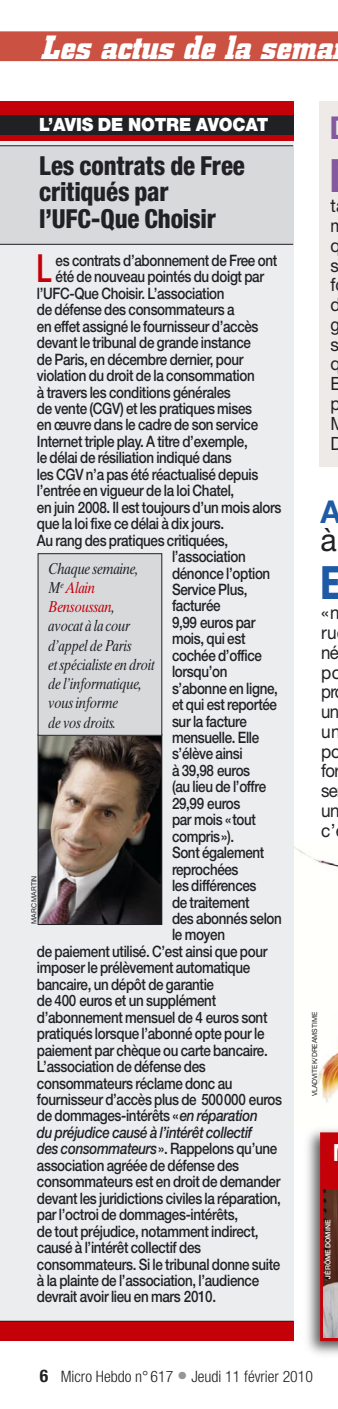
<style>
.page{position:relative;width:338px;height:1409px;background:#fff}
.page>*{position:absolute;margin:0;border:0;box-sizing:border-box;transform-origin:0 0}
.Actus_roman{font:800 condensed 46.02px "Helvetica Neue";color:#1f5ba5;scale:.85 1}
.I_ENCADRE_SANS_Texte_L2{font:500 condensed 38.85px "Helvetica Neue";color:#c40009;scale:.86 1}
.t1{font:italic 700 33.25px "City";color:#fff}
.aa{font:700 31.5px/28.3px "Helvetica Neue";color:#1f5ba5;scale:.96 1}
.aza{font:800 condensed 26.25px/26.2px "Helvetica Neue";letter-spacing:-.005em;color:#212125;scale:.95 1}
.Actus_roman-2{font:18.2px/19.8px "Helvetica Neue";letter-spacing:-.035em;color:#212125;scale:.93 1}
.B11__TEXTE_courant__Times___M__Signature{font:900 18.2px "Helvetica Neue";letter-spacing:-.01em;color:#fff;scale:.95 1}
.Actus_roman-3{font:18.2px/19.8px "Helvetica Neue";letter-spacing:-.035em;color:#212125;scale:.94 1}
.I_ENCADRE_SANS_Texte_L2-2{font:500 15.75px "Helvetica Neue";letter-spacing:-.025em;color:#212125;scale:.85 1}
.t2{font:italic 15.75px/19.2px "Times Ten";letter-spacing:-.025em;color:#212125;scale:.83 1}
.I_ENCADRE_SANS_Texte_L2-3{font:italic 500 15.75px "Helvetica Neue";letter-spacing:-.025em;color:#212125;scale:.85 1}
.t3{font:300 condensed 15.75px "Helvetica Neue";color:#212125}
.Z__CREDIT_Photo_NOIR{font:7px "Helvetica Neue";color:#212125}
.Z__CREDIT_Photo_NOIR-2{font:500 7px "Helvetica Neue";color:#fff}
.s1{font-style:italic}
.s2{color:#c40009}
.s3{font-weight:400;color:#212125}
.s4{font-weight:700;font-size:17.5px}
.s5{font-size:21px;color:#96969a}
</style>
<div class="page">
<div style="left:0;top:31px;width:337px;height:30px;background:#cb5142"></div>
<div style="left:302px;top:1125px;width:35px;height:234px;background:#212125;opacity:.75"></div>
<svg style="left:319px;top:1132px;width:18px;height:209px;background:#b8141c"></svg>
<img style="left:322px;top:1189px;width:15px;height:148px">
<div style="left:0;top:115px;width:293px;height:1206px;background:#ecedee"></div>
<div style="left:0;top:1321px;width:293px;height:20px;background:#c40009"></div>
<div style="left:0;top:101px;width:293px;height:40px;background:#c40009"></div>
<div style="left:0;top:146px;width:293px;height:99px;background:#d8d9db"></div>
<div style="left:0;top:115px;width:293px;height:20px;background:#212125"></div>
<hr style="left:0;top:1321px;width:293px;height:1px;background:#212125">
<hr style="left:0;top:145px;width:293px;height:1px;background:#212125">
<hr style="left:0;top:244px;width:293px;height:1px;background:#212125">
<img style="left:40px;top:737px;width:120px;height:186px">
<div style="left:38px;top:735px;width:124px;height:190px;border:1px solid #212125"></div>
<div style="left:38px;top:554px;width:123px;height:181px;background:#d8d9db"></div>
<div style="left:38px;top:553px;width:124px;height:182px;border:1px solid #212125"></div>
<div style="left:319px;top:101px;width:18px;height:365px;background:#edeae8"></div>
<img style="left:294px;top:846px;width:43px;height:283px">
<p class="t1" style="left:41px;top:29px;width:293px">Les actus de la sema</p>
<p class="B11__TEXTE_courant__Times___M__Signature" style="left:39px;top:114px;width:242px">L’AVIS DE NOTRE AVOCAT</p>
<p class="aza" style="left:39px;top:152px;width:218px">Les contrats de Free critiqués par l’UFC-Que Choisir</p>
<p class="I_ENCADRE_SANS_Texte_L2" style="left:37px;top:245px;width:19px">L</p>
<p class="I_ENCADRE_SANS_Texte_L2-2" style="left:56px;top:251px;width:262px">es contrats d’abonnement de Free ont</p>
<p class="I_ENCADRE_SANS_Texte_L2-2" style="left:56px;top:267px;width:246px">été de nouveau pointés du doigt par</p>
<p class="I_ENCADRE_SANS_Texte_L2-2" style="left:37px;top:284px;width:222px">l’UFC-Que Choisir. L’association</p>
<p class="I_ENCADRE_SANS_Texte_L2-2" style="left:37px;top:300px;width:233px">de défense des consommateurs a</p>
<p class="I_ENCADRE_SANS_Texte_L2-2" style="left:37px;top:317px;width:262px">en effet assigné le fournisseur d’accès</p>
<p class="I_ENCADRE_SANS_Texte_L2-2" style="left:37px;top:333px;width:253px">devant le tribunal de grande instance</p>
<p class="I_ENCADRE_SANS_Texte_L2-2" style="left:37px;top:350px;width:244px">de Paris, en décembre dernier, pour</p>
<p class="I_ENCADRE_SANS_Texte_L2-2" style="left:37px;top:366px;width:257px">violation du droit de la consommation</p>
<p class="I_ENCADRE_SANS_Texte_L2-2" style="left:37px;top:382px;width:229px">à travers les conditions générales</p>
<p class="I_ENCADRE_SANS_Texte_L2-2" style="left:37px;top:399px;width:254px">de vente (CGV) et les pratiques mises</p>
<p class="I_ENCADRE_SANS_Texte_L2-2" style="left:37px;top:415px;width:261px">en œuvre dans le cadre de son service</p>
<p class="I_ENCADRE_SANS_Texte_L2-2" style="left:37px;top:432px;width:249px">Internet triple play. A titre d’exemple,</p>
<p class="I_ENCADRE_SANS_Texte_L2-2" style="left:37px;top:448px;width:230px">le délai de résiliation indiqué dans</p>
<p class="I_ENCADRE_SANS_Texte_L2-2" style="left:37px;top:465px;width:261px">les CGV n’a pas été réactualisé depuis</p>
<p class="I_ENCADRE_SANS_Texte_L2-2" style="left:37px;top:481px;width:233px">l’entrée en vigueur de la loi Chatel,</p>
<p class="I_ENCADRE_SANS_Texte_L2-2" style="left:37px;top:498px;width:288px">en juin 2008. Il est toujours d’un mois alors</p>
<p class="I_ENCADRE_SANS_Texte_L2-2" style="left:37px;top:514px;width:221px">que la loi fixe ce délai à dix jours.</p>
<p class="I_ENCADRE_SANS_Texte_L2-2" style="left:37px;top:531px;width:226px">Au rang des pratiques critiquées,</p>
<p class="I_ENCADRE_SANS_Texte_L2-2" style="left:172px;top:547px;width:88px">l’association</p>
<p class="I_ENCADRE_SANS_Texte_L2-2" style="left:172px;top:563px;width:117px">dénonce l’option</p>
<p class="I_ENCADRE_SANS_Texte_L2-2" style="left:172px;top:580px;width:90px">Service Plus,</p>
<p class="I_ENCADRE_SANS_Texte_L2-2" style="left:172px;top:596px;width:59px">facturée</p>
<p class="I_ENCADRE_SANS_Texte_L2-2" style="left:172px;top:613px;width:99px">9,99 euros par</p>
<p class="I_ENCADRE_SANS_Texte_L2-2" style="left:172px;top:629px;width:88px">mois, qui est</p>
<p class="I_ENCADRE_SANS_Texte_L2-2" style="left:172px;top:646px;width:107px">cochée d’office</p>
<p class="I_ENCADRE_SANS_Texte_L2-2" style="left:172px;top:662px;width:67px">lorsqu’on</p>
<p class="I_ENCADRE_SANS_Texte_L2-2" style="left:172px;top:679px;width:126px">s’abonne en ligne,</p>
<p class="I_ENCADRE_SANS_Texte_L2-2" style="left:172px;top:695px;width:125px">et qui est reportée</p>
<p class="I_ENCADRE_SANS_Texte_L2-2" style="left:172px;top:711px;width:89px">sur la facture</p>
<p class="I_ENCADRE_SANS_Texte_L2-2" style="left:172px;top:728px;width:104px">mensuelle. Elle</p>
<p class="I_ENCADRE_SANS_Texte_L2-2" style="left:172px;top:744px;width:85px">s’élève ainsi</p>
<p class="I_ENCADRE_SANS_Texte_L2-2" style="left:172px;top:761px;width:93px">à 39,98 euros</p>
<p class="I_ENCADRE_SANS_Texte_L2-2" style="left:172px;top:777px;width:112px">(au lieu de l’offre</p>
<p class="I_ENCADRE_SANS_Texte_L2-2" style="left:172px;top:794px;width:82px">29,99 euros</p>
<p class="I_ENCADRE_SANS_Texte_L2-2" style="left:172px;top:810px;width:100px">par mois « tout</p>
<p class="I_ENCADRE_SANS_Texte_L2-2" style="left:172px;top:827px;width:75px">compris »).</p>
<p class="I_ENCADRE_SANS_Texte_L2-2" style="left:172px;top:843px;width:110px">Sont également</p>
<p class="I_ENCADRE_SANS_Texte_L2-2" style="left:172px;top:860px;width:80px">reprochées</p>
<p class="I_ENCADRE_SANS_Texte_L2-2" style="left:172px;top:876px;width:101px">les différences</p>
<p class="I_ENCADRE_SANS_Texte_L2-2" style="left:172px;top:892px;width:93px">de traitement</p>
<p class="I_ENCADRE_SANS_Texte_L2-2" style="left:172px;top:909px;width:131px">des abonnés selon</p>
<p class="I_ENCADRE_SANS_Texte_L2-2" style="left:172px;top:925px;width:64px">le moyen</p>
<p class="I_ENCADRE_SANS_Texte_L2-2" style="left:37px;top:942px;width:272px">de paiement utilisé. C’est ainsi que pour</p>
<p class="I_ENCADRE_SANS_Texte_L2-2" style="left:37px;top:958px;width:252px">imposer le prélèvement automatique</p>
<p class="I_ENCADRE_SANS_Texte_L2-2" style="left:37px;top:975px;width:209px">bancaire, un dépôt de garantie</p>
<p class="I_ENCADRE_SANS_Texte_L2-2" style="left:37px;top:991px;width:212px">de 400 euros et un supplément</p>
<p class="I_ENCADRE_SANS_Texte_L2-2" style="left:37px;top:1008px;width:272px">d’abonnement mensuel de 4 euros sont</p>
<p class="I_ENCADRE_SANS_Texte_L2-2" style="left:37px;top:1024px;width:269px">pratiqués lorsque l’abonné opte pour le</p>
<p class="I_ENCADRE_SANS_Texte_L2-2" style="left:37px;top:1040px;width:273px">paiement par chèque ou carte bancaire.</p>
<p class="I_ENCADRE_SANS_Texte_L2-2" style="left:37px;top:1057px;width:200px">L’association de défense des</p>
<p class="I_ENCADRE_SANS_Texte_L2-2" style="left:37px;top:1073px;width:231px">consommateurs réclame donc au</p>
<p class="I_ENCADRE_SANS_Texte_L2-2" style="left:37px;top:1090px;width:289px">fournisseur d’accès plus de 500 000 euros</p>
<p class="I_ENCADRE_SANS_Texte_L2-2" style="left:37px;top:1106px;width:261px">de dommages-intérêts « <span class="s1">en réparation</span></p>
<p class="I_ENCADRE_SANS_Texte_L2-3" style="left:37px;top:1123px;width:254px">du préjudice causé à l’intérêt collectif</p>
<p class="I_ENCADRE_SANS_Texte_L2-2" style="left:37px;top:1139px;width:284px"><span class="s1">des consommateurs</span> ». Rappelons qu’une</p>
<p class="I_ENCADRE_SANS_Texte_L2-2" style="left:37px;top:1156px;width:239px">association agréée de défense des</p>
<p class="I_ENCADRE_SANS_Texte_L2-2" style="left:37px;top:1172px;width:287px">consommateurs est en droit de demander</p>
<p class="I_ENCADRE_SANS_Texte_L2-2" style="left:37px;top:1189px;width:288px">devant les juridictions civiles la réparation,</p>
<p class="I_ENCADRE_SANS_Texte_L2-2" style="left:37px;top:1205px;width:238px">par l’octroi de dommages-intérêts,</p>
<p class="I_ENCADRE_SANS_Texte_L2-2" style="left:37px;top:1221px;width:262px">de tout préjudice, notamment indirect,</p>
<p class="I_ENCADRE_SANS_Texte_L2-2" style="left:37px;top:1238px;width:194px">causé à l’intérêt collectif des</p>
<p class="I_ENCADRE_SANS_Texte_L2-2" style="left:37px;top:1254px;width:287px">consommateurs. Si le tribunal donne suite</p>
<p class="I_ENCADRE_SANS_Texte_L2-2" style="left:37px;top:1271px;width:262px">à la plainte de l’association, l’audience</p>
<p class="I_ENCADRE_SANS_Texte_L2-2" style="left:37px;top:1287px;width:212px">devrait avoir lieu en mars 2010.</p>
<p class="t2" style="left:48px;top:558px;width:130px">Chaque semaine,<br>M<sup>e</sup> <span class="s2">Alain<br>Bensoussan</span>,<br>avocat à la cour d’appel de Paris<br>et spécialiste en droit de l’informatique, vous informe<br>de vos droits.</p>
<p class="Z__CREDIT_Photo_NOIR" style="left:30px;top:924px;width:50px;rotate:-90deg">MARC MARTIN</p>
<p class="Actus_roman-3" style="left:330px;top:196px;width:17px">t m q s f d g s q<br>B p</p>
<p class="Actus_roman-3" style="left:330px;top:433px;width:14px">D</p>
<p class="aa" style="left:320px;top:496px;width:23px">A <span class="s3">à</span></p>
<p class="Actus_roman" style="left:320px;top:554px;width:24px">E</p>
<p class="Actus_roman-2" style="left:320px;top:602px;width:24px">« n ru né po pr un un po for se un c’</p>
<p class="Z__CREDIT_Photo_NOIR" style="left:310px;top:1096px;width:86px;rotate:-90deg">VLADVITEK/DREAMSTIME</p>
<p class="Z__CREDIT_Photo_NOIR-2" style="left:323px;top:1278px;width:60px;rotate:-90deg">JÉRÔME DOMINE</p>
<p class="t3" style="left:40px;top:1367px;width:274px"><span class="s4">6</span> Micro Hebdo n° 617 <span class="s5">•</span> Jeudi 11 février 2010</p>
</div>
